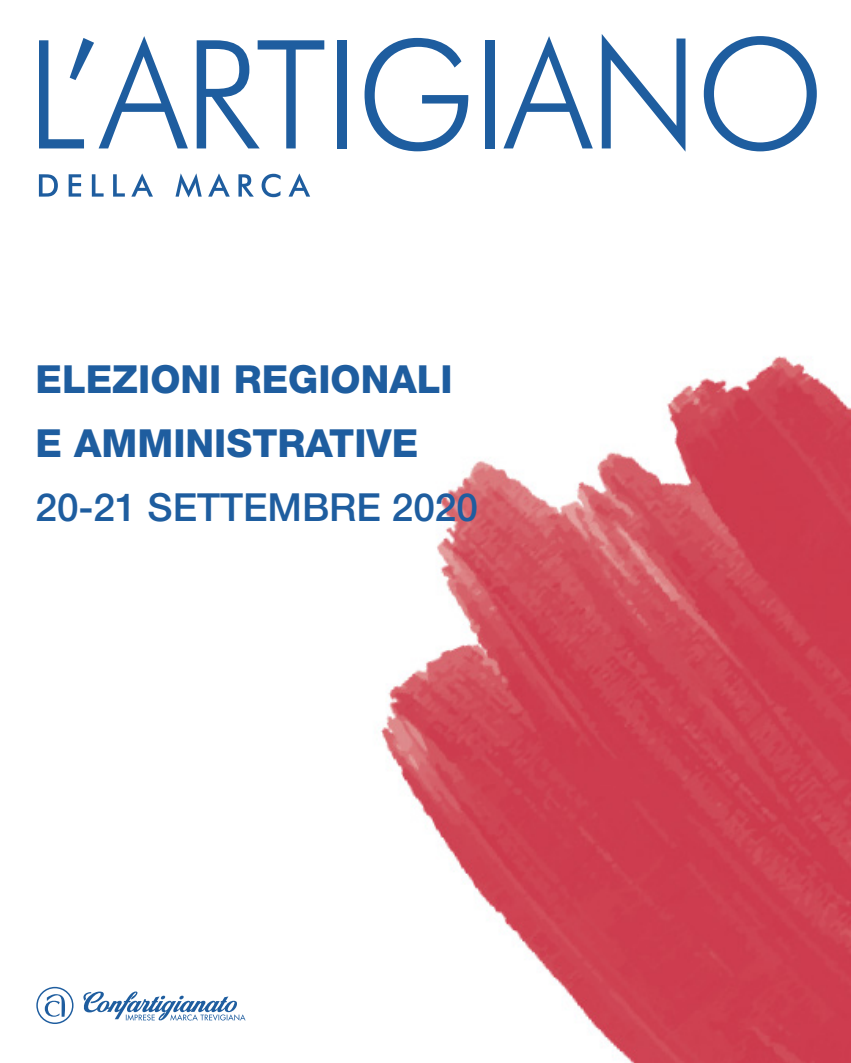
<style>
.page{position:relative;width:851px;height:1063px;background:#fff}
.page>*{position:absolute;margin:0;border:0;box-sizing:border-box;transform-origin:0 0}
.t1{font:300 151.25px "Futura BT";letter-spacing:-.02em;color:#1e5d9f;scale:.96 1}
.TESTOGriglia{font:800 38.75px "Helvetica Neue LT Std";color:#1e5d9f}
.TESTOGriglia-2{font:500 38.75px "Helvetica Neue LT Std";color:#1e5d9f}
.s1{font-size:153.75px}
</style>
<div class="page">
<svg style="left:36px;top:987px;width:37px;height:37px"></svg>
<svg style="left:83px;top:992px;width:162px;height:29px"></svg>
<svg style="left:39px;top:173px;width:271px;height:25px"></svg>
<img style="left:380px;top:356px;width:470px;height:707px">
<p class="t1" style="left:26px;top:3px;width:833px">L’ARTIGIA<span class="s1">NO</span></p>
<p class="TESTOGriglia" style="left:35px;top:356px;width:418px">ELEZIONI REGIONALI</p>
<p class="TESTOGriglia" style="left:35px;top:420px;width:384px">E AMMINISTRATIVE</p>
<p class="TESTOGriglia-2" style="left:35px;top:484px;width:444px">20-21 SETTEMBRE 2020</p>
</div>
